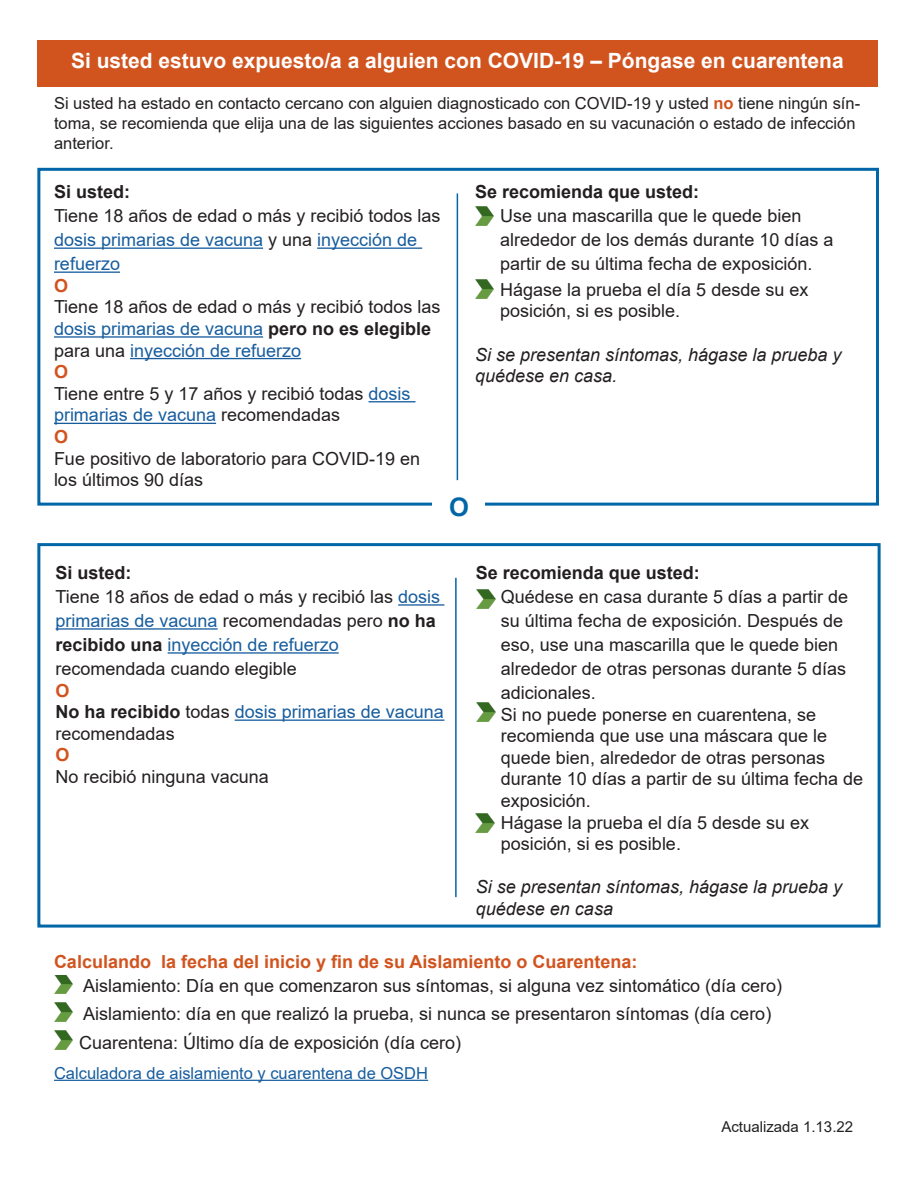
<style>
.page{position:relative;width:918px;height:1188px;background:#fff}
.page>*{position:absolute;margin:0;border:0;box-sizing:border-box;transform-origin:0 0}
.t1{font:700 25.5px "Arial";color:#0066a7}
.t2{font:700 21px "Arial";color:#fff}
.t3{font:18px/24px "Arial";color:#231f20}
.t4{font:italic 18px/21.6px "Arial";color:#231f20}
.t5{font:700 18px "Arial";color:#d1541f}
.t6{font:700 18px "Arial";color:#231f20}
.t7{font:18px/21.6px "Arial";color:#175d9e}
.t8{font:16.5px/19.8px "Arial";color:#231f20}
.t9{font:16.5px "Arial";color:#175d9e}
.t10{font:15px "Arial";color:#231f20}
.s1{font-weight:700;color:#d1541f}
.s2{color:#175d9e}
.s3{font-weight:700}
.s4{font-weight:700;color:#231f20}
.s5{color:#231f20}
</style>
<div class="page">
<div style="left:37px;top:40px;width:841px;height:47px;background:#d1541f"></div>
<img style="left:54px;top:975px;width:18px;height:19px">
<img style="left:54px;top:1031px;width:18px;height:19px">
<img style="left:54px;top:1003px;width:18px;height:19px">
<hr style="left:54px;top:1080px;width:374px;height:1px;background:#175d9e">
<div style="left:37px;top:168px;width:842px;height:338px;border:3px solid #0066a7"></div>
<hr style="left:54px;top:248px;width:209px;height:1px;background:#175d9e">
<hr style="left:317px;top:248px;width:105px;height:1px;background:#175d9e">
<hr style="left:54px;top:272px;width:66px;height:1px;background:#175d9e">
<hr style="left:54px;top:336px;width:209px;height:2px;background:#175d9e">
<hr style="left:130px;top:358px;width:171px;height:1px;background:#175d9e">
<hr style="left:369px;top:401px;width:47px;height:1px;background:#175d9e">
<hr style="left:54px;top:423px;width:162px;height:1px;background:#175d9e">
<img style="left:475px;top:207px;width:18px;height:19px">
<img style="left:475px;top:279px;width:18px;height:19px">
<hr style="left:457px;top:193px;width:1px;height:287px;background:#0066a7">
<div style="left:432px;top:489px;width:52px;height:35px;background:#fff"></div>
<div style="left:37px;top:543px;width:844px;height:385px;border:3px solid #0066a7"></div>
<hr style="left:398px;top:604px;width:46px;height:2px;background:#175d9e">
<hr style="left:56px;top:628px;width:162px;height:2px;background:#175d9e">
<hr style="left:168px;top:652px;width:171px;height:2px;background:#175d9e">
<hr style="left:235px;top:720px;width:209px;height:1px;background:#175d9e">
<img style="left:477px;top:590px;width:18px;height:19px">
<img style="left:477px;top:703px;width:18px;height:19px">
<img style="left:476px;top:814px;width:18px;height:18px">
<hr style="left:455px;top:578px;width:2px;height:319px;background:#0066a7">
<p class="t2" style="left:71px;top:46px;width:774px">Si usted estuvo expuesto/a a alguien con COVID-19 – Póngase en cuarentena</p>
<p class="t8" style="left:54px;top:93px;width:808px">Si usted ha estado en contacto cercano con alguien diagnosticado con COVID-19 y usted <span class="s1">no</span> tiene ningún sín&shy;toma, se recomienda que elija una de las siguientes acciones basado en su vacunación o estado de infección anterior.</p>
<p class="t6" style="left:54px;top:179px;width:78px">Si usted:</p>
<p class="t3" style="left:54px;top:204px;width:388px">Tiene 18 años de edad o más y recibió todos las <span class="s2">dosis primarias de vacuna</span> y una <span class="s2">inyección de refuerzo</span></p>
<p class="t5" style="left:54px;top:273px;width:16px">O</p>
<p class="t3" style="left:54px;top:296px;width:388px;line-height:21.6px">Tiene 18 años de edad o más y recibió todos las <span class="s2">dosis primarias de vacuna</span> <span class="s3">pero no es elegible </span>para una <span class="s2">inyección de refuerzo</span></p>
<p class="t5" style="left:54px;top:359px;width:16px">O</p>
<p class="t3" style="left:54px;top:383px;width:358px;line-height:21.6px">Tiene entre 5 y 17 años y recibió todas <span class="s2">dosis primarias de vacuna</span> recomendadas</p>
<p class="t5" style="left:54px;top:424px;width:16px">O</p>
<p class="t3" style="left:54px;top:447px;width:368px;line-height:21.6px">Fue positivo de laboratorio para COVID-19 en los últimos 90 días</p>
<p class="t6" style="left:475px;top:179px;width:226px">Se recomienda que usted:</p>
<p class="t3" style="left:500px;top:204px;width:303px">Use una mascarilla que le quede bien</p>
<p class="t3" style="left:500px;top:228px;width:335px">alrededor de los demás durante 10 días a</p>
<p class="t3" style="left:500px;top:252px;width:314px">partir de su última fecha de exposición.</p>
<p class="t3" style="left:500px;top:277px;width:310px">Hágase la prueba el día 5 desde su ex</p>
<p class="t3" style="left:500px;top:299px;width:182px">posición, si es posible.</p>
<p class="t4" style="left:475px;top:344px;width:368px">Si se presentan síntomas, hágase la prueba y quédese en casa.</p>
<p class="t1" style="left:449px;top:489px;width:21px">O</p>
<p class="t6" style="left:56px;top:560px;width:78px">Si usted:</p>
<p class="t3" style="left:56px;top:585px;width:386px">Tiene 18 años de edad o más y recibió las <span class="s2">dosis primarias de vacuna</span> recomendadas pero <span class="s3">no ha recibido una</span> <span class="s2">inyección de refuerzo</span></p>
<p class="t3" style="left:56px;top:657px;width:243px">recomendada cuando elegible</p>
<p class="t5" style="left:56px;top:678px;width:16px">O</p>
<p class="t7" style="left:56px;top:701px;width:390px"><span class="s4">No ha recibido</span> <span class="s5">todas</span> dosis primarias de vacuna <span class="s5">recomendadas</span></p>
<p class="t5" style="left:56px;top:742px;width:16px">O</p>
<p class="t3" style="left:56px;top:765px;width:215px">No recibió ninguna vacuna</p>
<p class="t6" style="left:476px;top:560px;width:226px">Se recomienda que usted:</p>
<p class="t3" style="left:501px;top:585px;width:349px">Quédese en casa durante 5 días a partir de</p>
<p class="t3" style="left:501px;top:609px;width:344px">su última fecha de exposición. Después de</p>
<p class="t3" style="left:501px;top:633px;width:339px">eso, use una mascarilla que le quede bien</p>
<p class="t3" style="left:501px;top:657px;width:347px">alrededor de otras personas durante 5 días</p>
<p class="t3" style="left:501px;top:681px;width:97px">adicionales.</p>
<p class="t3" style="left:501px;top:702px;width:317px">Si no puede ponerse en cuarentena, se</p>
<p class="t3" style="left:501px;top:724px;width:328px">recomienda que use una máscara que le</p>
<p class="t3" style="left:501px;top:745px;width:326px">quede bien, alrededor de otras personas</p>
<p class="t3" style="left:501px;top:767px;width:364px">durante 10 días a partir de su última fecha de</p>
<p class="t3" style="left:501px;top:789px;width:92px">exposición.</p>
<p class="t3" style="left:501px;top:810px;width:310px">Hágase la prueba el día 5 desde su ex</p>
<p class="t3" style="left:501px;top:832px;width:182px">posición, si es posible.</p>
<p class="t4" style="left:476px;top:877px;width:368px">Si se presentan síntomas, hágase la prueba y quédese en casa</p>
<p class="t5" style="left:54px;top:949px;width:585px">Calculando la fecha del inicio y fin de su Aislamiento o Cuarentena:</p>
<p class="t3" style="left:83px;top:973px;width:701px">Aislamiento: Día en que comenzaron sus síntomas, si alguna vez sintomático (día cero)</p>
<p class="t3" style="left:83px;top:1002px;width:690px">Aislamiento: día en que realizó la prueba, si nunca se presentaron síntomas (día cero)</p>
<p class="t3" style="left:79px;top:1030px;width:384px">Cuarentena: Último día de exposición (día cero)</p>
<p class="t9" style="left:54px;top:1061px;width:376px">Calculadora de aislamiento y cuarentena de OSDH</p>
<p class="t10" style="left:721px;top:1116px;width:133px">Actualizada 1.13.22</p>
</div>
